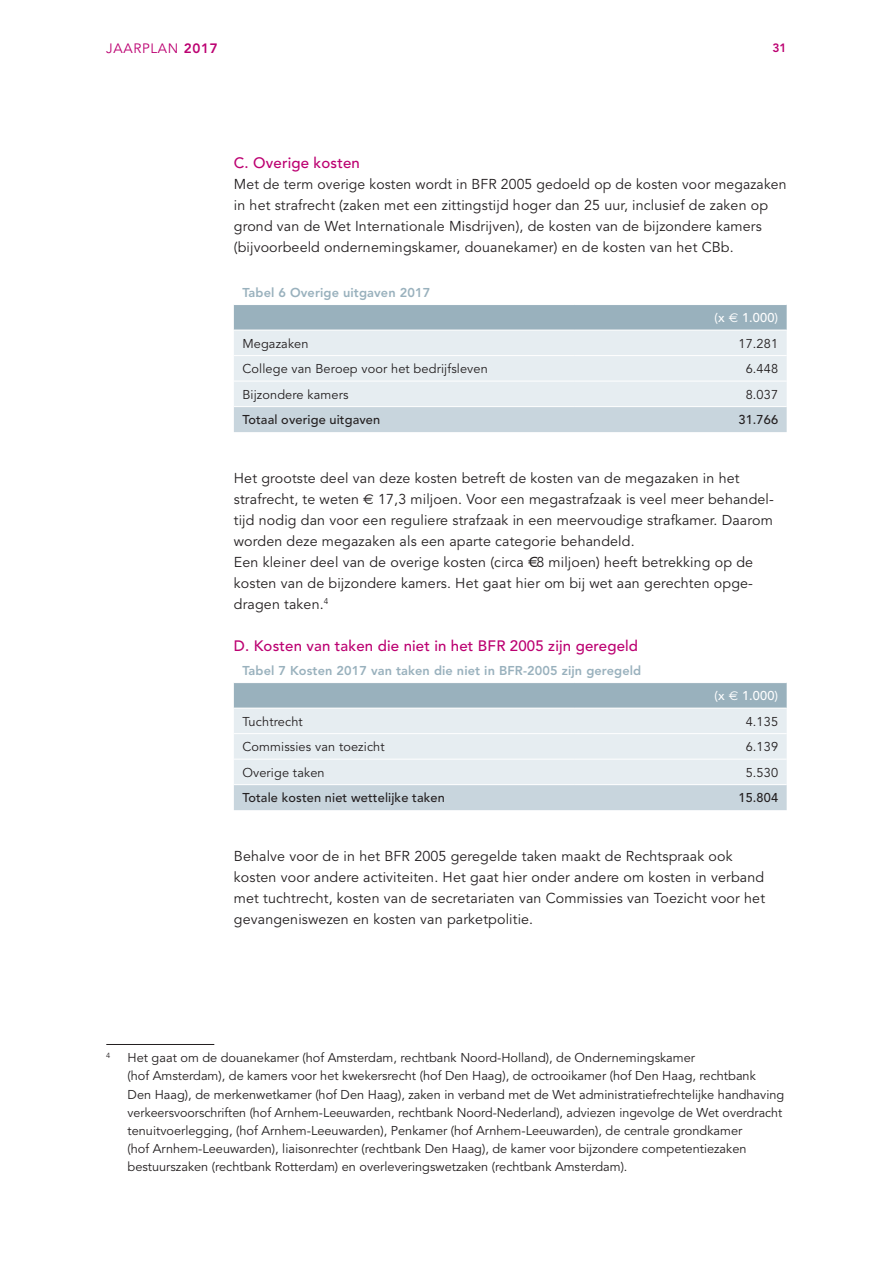
<style>
.page{position:relative;width:893px;height:1263px;background:#fff}
.page>*{position:absolute;margin:0;border:0;box-sizing:border-box;transform-origin:0 0}
.t1{font:500 15px "Avenir";letter-spacing:.01em;color:#bc0171}
.t2{font:14.25px/21px "Avenir";letter-spacing:.01em;color:#231f20}
.t3{font:13.5px "Avenir";letter-spacing:.05em;color:#bc0171}
.t4{font:12.75px/18px "Avenir";color:#231f20}
.t5{font:800 12.75px "Avenir";letter-spacing:.01em;color:#99b1bd}
.t6{font:500 12.75px "Avenir";letter-spacing:.01em;color:#231f20}
.t7{font:500 12.75px "Avenir";letter-spacing:.01em;color:#fff}
.t8{font:800 12px "Avenir";color:#bc0171}
.t9{font:7.35px "Avenir";color:#231f20}
.s1{font-weight:800}
.s2{font-family:"Euro Sans";font-weight:400}
.s3{font-family:"Euro Sans"}
</style>
<div class="page">
<svg style="left:234px;top:305px;width:553px;height:127px;background:#d0dce2"></svg>
<hr style="left:234px;top:330px;width:340px;height:1px;background:#fff">
<hr style="left:574px;top:330px;width:213px;height:1px;background:#fff">
<hr style="left:234px;top:355px;width:340px;height:1px;background:#fff">
<hr style="left:574px;top:355px;width:213px;height:1px;background:#fff">
<hr style="left:234px;top:381px;width:340px;height:1px;background:#fff">
<hr style="left:574px;top:381px;width:213px;height:1px;background:#fff">
<hr style="left:234px;top:406px;width:340px;height:1px;background:#fff">
<hr style="left:574px;top:406px;width:213px;height:1px;background:#fff">
<svg style="left:234px;top:683px;width:553px;height:127px;background:#d0dce2"></svg>
<hr style="left:234px;top:708px;width:340px;height:1px;background:#fff">
<hr style="left:574px;top:708px;width:213px;height:1px;background:#fff">
<hr style="left:234px;top:733px;width:340px;height:1px;background:#fff">
<hr style="left:574px;top:733px;width:213px;height:1px;background:#fff">
<hr style="left:234px;top:759px;width:340px;height:1px;background:#fff">
<hr style="left:574px;top:759px;width:213px;height:1px;background:#fff">
<hr style="left:234px;top:784px;width:340px;height:1px;background:#fff">
<hr style="left:574px;top:784px;width:213px;height:1px;background:#fff">
<hr style="left:106px;top:1044px;width:108px;height:1px;background:#231f20">
<p class="t3" style="left:106px;top:40px;width:113px">JAARPLAN <span class="s1">2017</span></p>
<p class="t8" style="left:772px;top:40px;width:16px">31</p>
<p class="t1" style="left:234px;top:154px;width:128px">C. Overige kosten</p>
<p class="t2" style="left:234px;top:174px;width:554px">Met de term overige kosten wordt in BFR 2005 gedoeld op de kosten voor megazaken in het strafrecht (zaken met een zittingstijd hoger dan 25 uur, inclusief de zaken op grond van de Wet Internationale Misdrijven), de kosten van de bijzondere kamers (bijvoorbeeld ondernemingskamer, douanekamer) en de kosten van het CBb.</p>
<p class="t5" style="left:242px;top:285px;width:189px">Tabel 6 Overige uitgaven 2017</p>
<p class="t7" style="left:715px;top:310px;width:65px">(x <span class="s2">E</span> 1.000)</p>
<p class="t4" style="left:242px;top:335px;width:68px">Megazaken</p>
<p class="t4" style="left:738px;top:335px;width:41px">17.281</p>
<p class="t4" style="left:242px;top:360px;width:247px">College van Beroep voor het bedrijfsleven</p>
<p class="t4" style="left:746px;top:360px;width:34px">6.448</p>
<p class="t4" style="left:242px;top:386px;width:108px">Bijzondere kamers</p>
<p class="t4" style="left:746px;top:386px;width:34px">8.037</p>
<p class="t6" style="left:242px;top:412px;width:139px">Totaal overige uitgaven</p>
<p class="t6" style="left:738px;top:412px;width:41px">31.766</p>
<p class="t2" style="left:234px;top:468px;width:542px">Het grootste deel van deze kosten betreft de kosten van de megazaken in het strafrecht, te weten <span class="s3">€</span> 17,3 miljoen. Voor een megastrafzaak is veel meer behandel&shy;tijd nodig dan voor een reguliere strafzaak in een meervoudige strafkamer. Daarom worden deze megazaken als een aparte categorie behandeld.<br>Een kleiner deel van de overige kosten (circa € 8 miljoen) heeft betrekking op de kosten van de bijzondere kamers. Het gaat hier om bij wet aan gerechten opge&shy;dragen taken.<sup>4</sup></p>
<p class="t1" style="left:234px;top:637px;width:406px">D. Kosten van taken die niet in het BFR 2005 zijn geregeld</p>
<p class="t5" style="left:242px;top:663px;width:400px">Tabel 7 Kosten 2017 van taken die niet in BFR-2005 zijn geregeld</p>
<p class="t7" style="left:715px;top:688px;width:65px">(x <span class="s2">E</span> 1.000)</p>
<p class="t4" style="left:242px;top:713px;width:62px">Tuchtrecht</p>
<p class="t4" style="left:746px;top:713px;width:34px">4.135</p>
<p class="t4" style="left:242px;top:738px;width:144px">Commissies van toezicht</p>
<p class="t4" style="left:746px;top:738px;width:34px">6.139</p>
<p class="t4" style="left:242px;top:764px;width:84px">Overige taken</p>
<p class="t4" style="left:746px;top:764px;width:34px">5.530</p>
<p class="t6" style="left:242px;top:790px;width:204px">Totale kosten niet wettelijke taken</p>
<p class="t6" style="left:738px;top:790px;width:41px">15.804</p>
<p class="t2" style="left:234px;top:846px;width:533px">Behalve voor de in het BFR 2005 geregelde taken maakt de Rechtspraak ook kosten voor andere activiteiten. Het gaat hier onder andere om kosten in verband met tuchtrecht, kosten van de secretariaten van Commissies van Toezicht voor het gevangeniswezen en kosten van parketpolitie.</p>
<p class="t9" style="left:106px;top:1051px;width:6px">4</p>
<p class="t4" style="left:128px;top:1049px;width:658px">Het gaat om de douanekamer (hof Amsterdam, rechtbank Noord-Holland), de Ondernemingskamer<br>(hof Amsterdam), de kamers voor het kwekersrecht (hof Den Haag), de octrooikamer (hof Den Haag, rechtbank<br>Den Haag), de merkenwetkamer (hof Den Haag), zaken in verband met de Wet administratiefrechtelijke handhaving verkeersvoorschriften (hof Arnhem-Leeuwarden, rechtbank Noord-Nederland), adviezen ingevolge de Wet overdracht tenuitvoerlegging, (hof Arnhem-Leeuwarden), Penkamer (hof Arnhem-Leeuwarden), de centrale grondkamer<br>(hof Arnhem-Leeuwarden), liaisonrechter (rechtbank Den Haag), de kamer voor bijzondere competentiezaken bestuurszaken (rechtbank Rotterdam) en overleveringswetzaken (rechtbank Amsterdam).</p>
</div>
